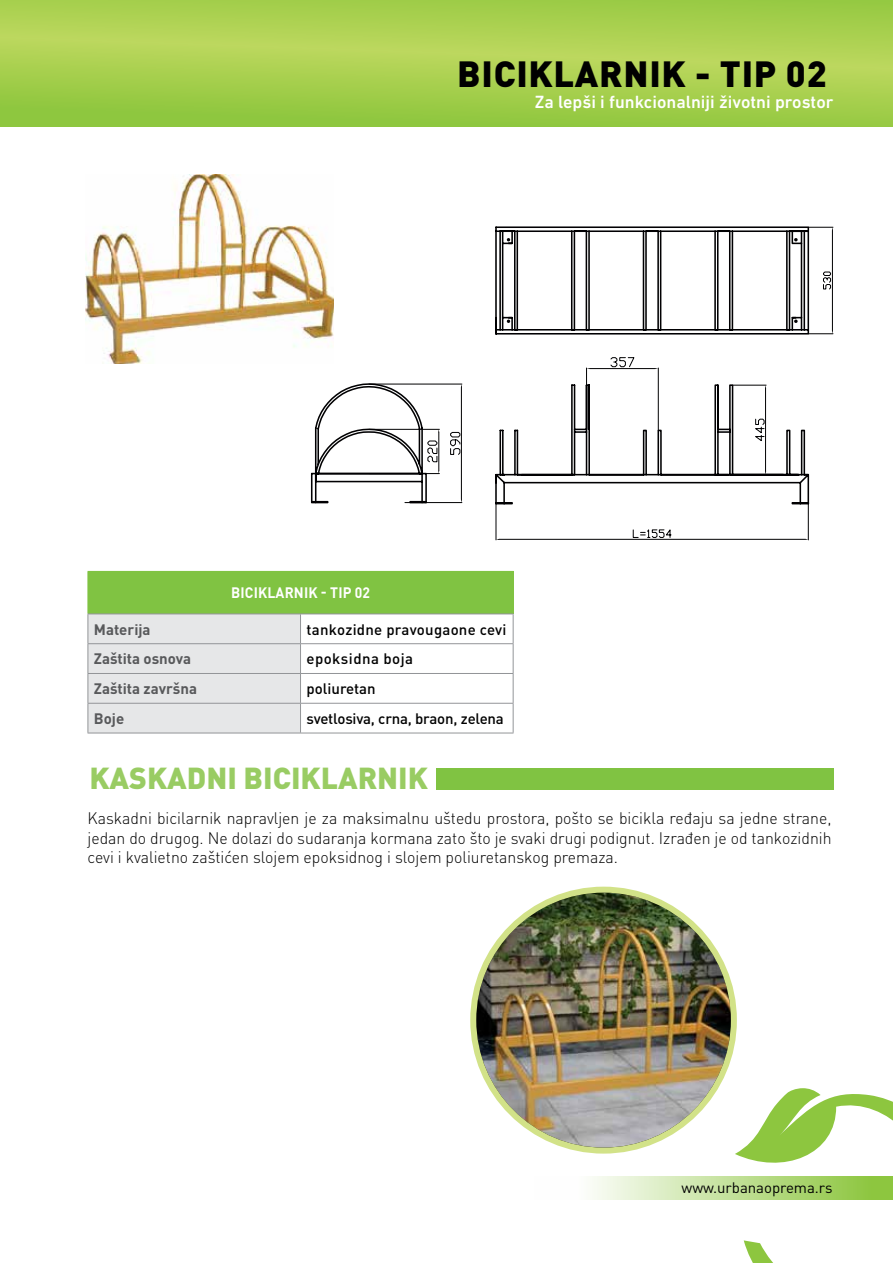
<style>
.page{position:relative;width:893px;height:1263px;background:#fff}
.page>*{position:absolute;margin:0;border:0;box-sizing:border-box;transform-origin:0 0}
.t1{font:900 36px "DIN Pro";letter-spacing:.02em;color:#000}
.t2{font:900 30px "DIN Pro";color:#99cc63}
.t3{font:500 18px "DIN Next LT Pro";color:#fff}
.t4{font:300 16.5px/19.8px "DIN Pro";color:#000;text-align:justify;scale:.96 1}
.t5{font:500 15px "DIN Pro";letter-spacing:.005em;color:#000}
.t6{font:700 15px "DIN Pro";color:#58595b}
.t7{font:15px "DIN Pro";color:#000}
.t8{font:700 15px "DIN Pro";letter-spacing:.01em;color:#fff;scale:.93 1}
.t9{font:500 15px "DIN Pro";letter-spacing:.03em;color:#000}
</style>
<div class="page">
<svg style="left:0;top:0;width:893px;height:127px;background:#a7cf4e"></svg>
<svg style="left:592px;top:1176px;width:143px;height:23px;background:#dcedc5"></svg>
<svg style="left:735px;top:1088px;width:158px;height:175px"></svg>
<div style="left:436px;top:768px;width:397px;height:21px;background:#80c342"></div>
<img style="left:85px;top:174px;width:249px;height:190px">
<hr style="left:496px;top:504px;width:1px;height:36px;background:#010002">
<hr style="left:808px;top:504px;width:1px;height:36px;background:#010002">
<hr style="left:499px;top:539px;width:306px;height:1px;background:#010002">
<hr style="left:369px;top:384px;width:93px;height:1px;background:#010002">
<hr style="left:405px;top:502px;width:57px;height:1px;background:#010002">
<hr style="left:461px;top:387px;width:1px;height:113px;background:#010002">
<svg style="left:310px;top:383px;width:129px;height:121px"></svg>
<div style="left:88px;top:571px;width:425px;height:43px;background:#80c342"></div>
<hr style="left:513px;top:572px;width:1px;height:41px;background:#80c342">
<hr style="left:88px;top:613px;width:213px;height:1px;background:#939598">
<svg style="left:88px;top:614px;width:213px;height:119px;background:#e2e3e4"></svg>
<hr style="left:88px;top:733px;width:213px;height:1px;background:#939598">
<hr style="left:301px;top:613px;width:212px;height:1px;background:#939598">
<hr style="left:301px;top:643px;width:212px;height:1px;background:#939598">
<hr style="left:301px;top:673px;width:212px;height:1px;background:#939598">
<hr style="left:301px;top:703px;width:212px;height:1px;background:#939598">
<svg style="left:513px;top:614px;width:1px;height:119px"></svg>
<hr style="left:301px;top:733px;width:212px;height:1px;background:#939598">
<svg style="left:473px;top:890px;width:261px;height:260px;background:#cbda84"></svg>
<img style="left:476px;top:893px;width:255px;height:254px;border-radius:127px">
<div style="left:470px;top:887px;width:267px;height:266px;border:6px solid #d2e288;border-radius:50%"></div>
<svg style="left:450px;top:431px;width:11px;height:25px"></svg>
<svg style="left:495px;top:357px;width:315px;height:148px"></svg>
<svg style="left:632px;top:529px;width:40px;height:9px"></svg>
<svg style="left:495px;top:226px;width:338px;height:109px"></svg>
<h1 class="t1" style="left:457px;top:50px;width:371px">BICIKLARNIK - TIP 02</h1>
<p class="t3" style="left:535px;top:92px;width:300px">Za lepši i funkcionalniji životni prostor</p>
<p class="t8" style="left:231px;top:583px;width:151px">Biciklarn ik - TI P 02</p>
<p class="t6" style="left:94px;top:619px;width:58px">Materija</p>
<p class="t5" style="left:307px;top:619px;width:202px">tankozidne pravougaone cevi</p>
<p class="t6" style="left:94px;top:649px;width:99px">Zaštita osnova</p>
<p class="t9" style="left:307px;top:649px;width:108px">epoksidna boja</p>
<p class="t6" style="left:94px;top:678px;width:105px">Zaštita završna</p>
<p class="t5" style="left:307px;top:678px;width:71px">poliuretan</p>
<p class="t6" style="left:94px;top:708px;width:32px">Boje</p>
<p class="t5" style="left:307px;top:708px;width:199px">svetlosiva, crna, braon, zelena</p>
<h2 class="t2" style="left:89px;top:758px;width:340px">KASKADNI BICIKLARNIK</h2>
<p class="t4" style="left:88px;top:807px;width:776px">Kaskadni bicilarnik napravljen je za maksimalnu uštedu prostora, pošto se bicikla ređaju sa jedne strane, jedan do drugog. Ne dolazi do sudaranja kormana zato što je svaki drugi podignut. Izrađen je od tankozidnih cevi i kvalietno zaštićen slojem epoksidnog i slojem poliuretanskog premaza.</p>
<p class="t7" style="left:681px;top:1177px;width:153px">www.urbanaoprema.rs</p>
</div>
